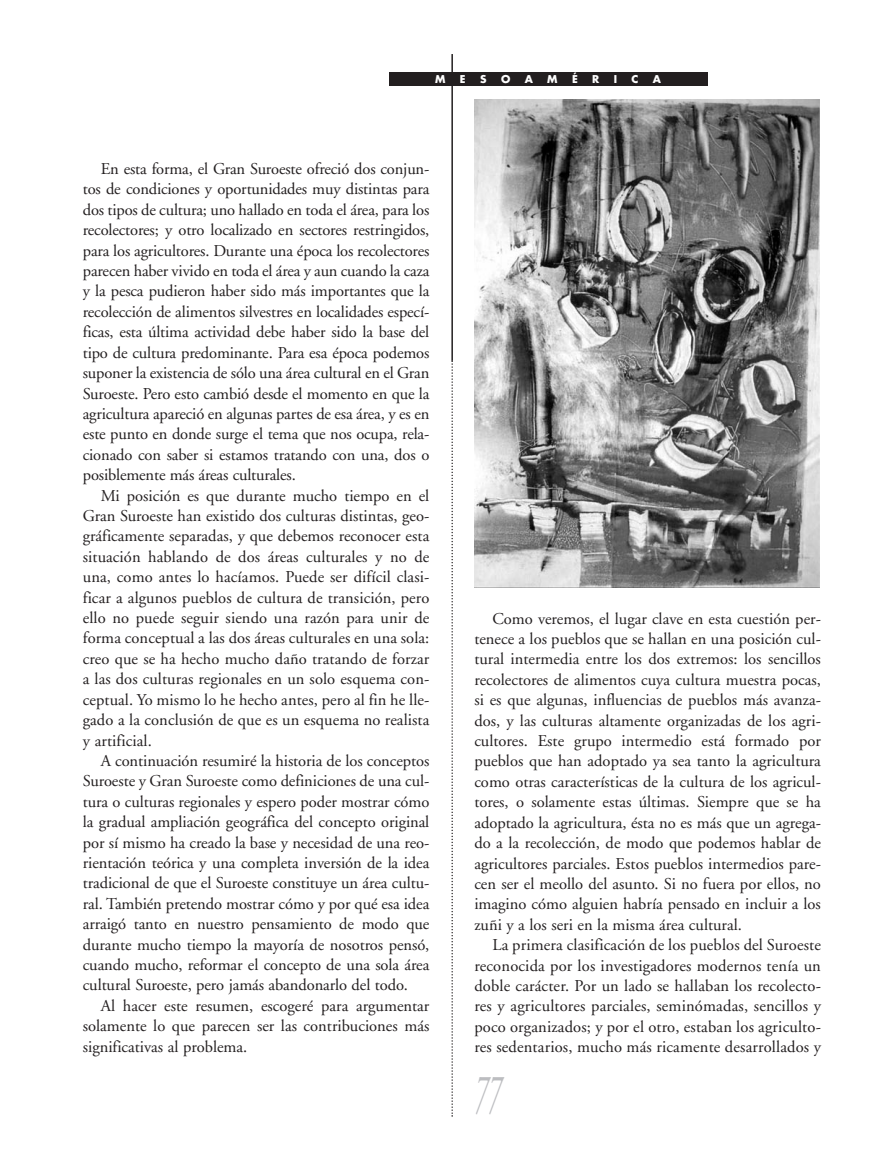
<style>
.page{position:relative;width:893px;height:1170px;background:#fff}
.page>*{position:absolute;margin:0;border:0;box-sizing:border-box;transform-origin:0 0}
.t1{font:italic 54px "Adobe Garamond";color:#bcbdc0;scale:.5 1}
.t2{font:16.5px/20.4px "Adobe Garamond";color:#231f20;text-align:justify}
.t3{font:700 10.5px "Futura";color:#fff}
</style>
<div class="page">
<hr style="left:451px;top:54px;width:2px;height:306px;background:#231f20">
<svg style="left:451px;top:360px;width:2px;height:756px"></svg>
<div style="left:389px;top:72px;width:318px;height:14px;background:#231f20"></div>
<img style="left:474px;top:99px;width:346px;height:488px">
<p class="t3" style="left:435px;top:74px;width:12px">M</p>
<p class="t3" style="left:460px;top:74px;width:7px">E</p>
<p class="t3" style="left:480px;top:74px;width:8px">S</p>
<p class="t3" style="left:501px;top:74px;width:11px">O</p>
<p class="t3" style="left:525px;top:74px;width:10px">A</p>
<p class="t3" style="left:547px;top:74px;width:12px">M</p>
<p class="t3" style="left:572px;top:74px;width:7px">É</p>
<p class="t3" style="left:592px;top:74px;width:9px">R</p>
<p class="t3" style="left:614px;top:74px;width:5px">I</p>
<p class="t3" style="left:632px;top:74px;width:8px">C</p>
<p class="t3" style="left:653px;top:74px;width:10px">A</p>
<p class="t2" style="left:83px;top:160px;width:348px;text-indent:18px">En esta forma, el Gran Suroeste ofreció dos conjun&shy;tos de condiciones y oportunidades muy distintas para dos tipos de cultura; uno hallado en toda el área, para los recolectores; y otro localizado en sectores restringidos, para los agricultores. Durante una época los recolectores parecen haber vivido en toda el área y aun cuando la caza y la pesca pudieron haber sido más importantes que la recolección de alimentos silvestres en localidades especí&shy;ficas, esta última actividad debe haber sido la base del tipo de cultura predominante. Para esa época podemos suponer la existencia de sólo una área cultural en el Gran Suroeste. Pero esto cambió desde el momento en que la agricultura apareció en algunas partes de esa área, y es en este punto en donde surge el tema que nos ocupa, rela&shy;cionado con saber si estamos tratando con una, dos o posiblemente más áreas culturales.</p>
<p class="t2" style="left:83px;top:486px;width:348px;text-indent:18px">Mi posición es que durante mucho tiempo en el Gran Suroeste han existido dos culturas distintas, geo&shy;gráficamente separadas, y que debemos reconocer esta situación hablando de dos áreas culturales y no de una, como antes lo hacíamos. Puede ser difícil clasi&shy;ficar a algunos pueblos de cultura de transición, pero ello no puede seguir siendo una razón para unir de forma conceptual a las dos áreas culturales en una sola: creo que se ha hecho mucho daño tratando de forzar a las dos culturas regionales en un solo esquema con&shy;ceptual. Yo mismo lo he hecho antes, pero al fin he lle&shy;gado a la conclusión de que es un esquema no realista y artificial.</p>
<p class="t2" style="left:83px;top:751px;width:348px;text-indent:18px">A continuación resumiré la historia de los conceptos Suroeste y Gran Suroeste como definiciones de una cul&shy;tura o culturas regionales y espero poder mostrar cómo la gradual ampliación geográfica del concepto original por sí mismo ha creado la base y necesidad de una reo&shy;rientación teórica y una completa inversión de la idea tradicional de que el Suroeste constituye un área cultu&shy;ral. También pretendo mostrar cómo y por qué esa idea arraigó tanto en nuestro pensamiento de modo que durante mucho tiempo la mayoría de nosotros pensó, cuando mucho, reformar el concepto de una sola área cultural Suroeste, pero jamás abandonarlo del todo.</p>
<p class="t2" style="left:83px;top:996px;width:348px;text-indent:18px">Al hacer este resumen, escogeré para argumentar solamente lo que parecen ser las contribuciones más significativas al problema.</p>
<p class="t2" style="left:474px;top:609px;width:348px;text-indent:18px">Como veremos, el lugar clave en esta cuestión per&shy;tenece a los pueblos que se hallan en una posición cul&shy;tural intermedia entre los dos extremos: los sencillos recolectores de alimentos cuya cultura muestra pocas, si es que algunas, influencias de pueblos más avanza&shy;dos, y las culturas altamente organizadas de los agri&shy;cultores. Este grupo intermedio está formado por pueblos que han adoptado ya sea tanto la agricultura como otras características de la cultura de los agricul&shy;tores, o solamente estas últimas. Siempre que se ha adoptado la agricultura, ésta no es más que un agrega&shy;do a la recolección, de modo que podemos hablar de agricultores parciales. Estos pueblos intermedios pare&shy;cen ser el meollo del asunto. Si no fuera por ellos, no imagino cómo alguien habría pensado en incluir a los zuñi y a los seri en la misma área cultural.</p>
<p class="t2" style="left:474px;top:936px;width:348px;text-indent:18px">La primera clasificación de los pueblos del Suroeste reconocida por los investigadores modernos tenía un doble carácter. Por un lado se hallaban los recolecto&shy;res y agricultores parciales, seminómadas, sencillos y poco organizados; y por el otro, estaban los agriculto&shy;res sedentarios, mucho más ricamente desarrollados y</p>
<h1 class="t1" style="left:474px;top:1071px;width:55px">77</h1>
</div>
